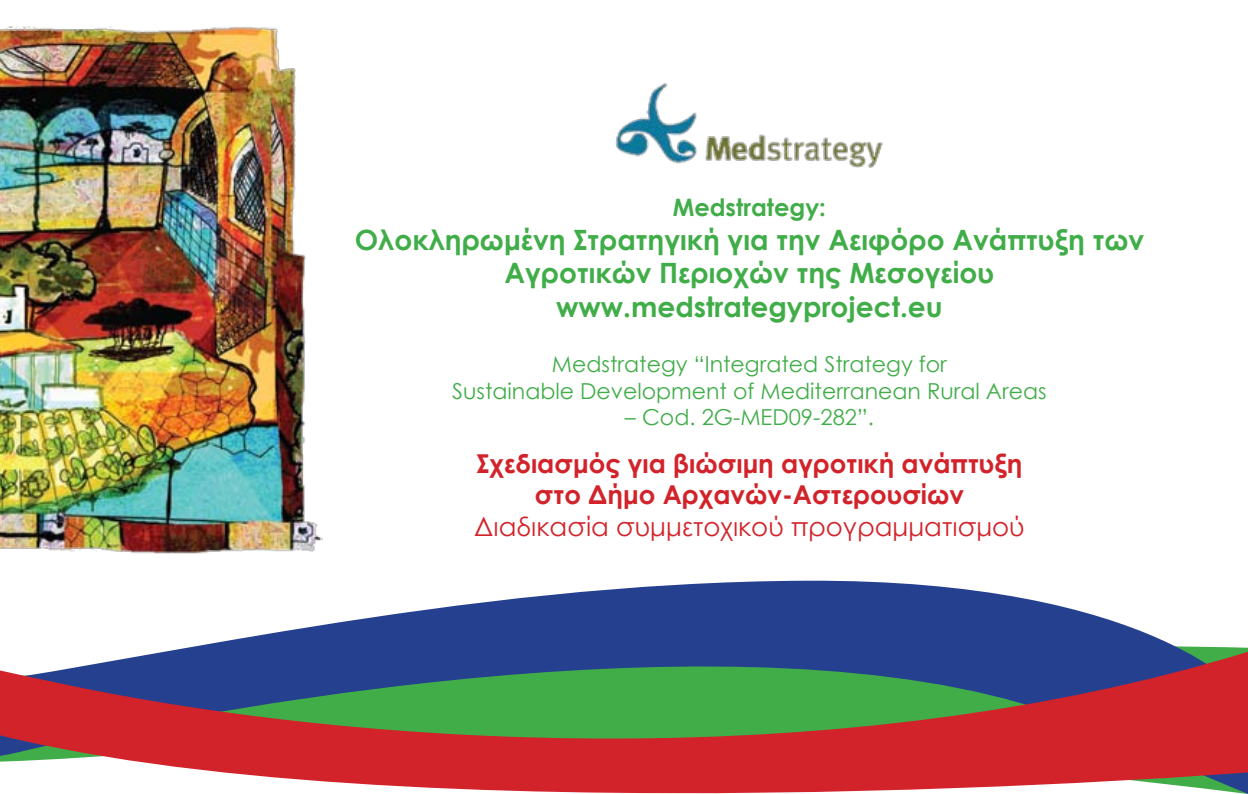
<style>
.page{position:relative;width:1248px;height:794px;background:#fff}
.page>*{position:absolute;margin:0;border:0;box-sizing:border-box;transform-origin:0 0}
.t1{font:700 28px/33.6px "Century Gothic";color:#41ad49;text-align:center}
.t2{font:700 26px/31.2px "Century Gothic";color:#d2232a;text-align:center}
.t3{font:26px "Century Gothic";color:#d2232a}
.t4{font:700 24px "Century Gothic";color:#41ad49}
.t5{font:22px/26.4px "Century Gothic";color:#41ad49;text-align:center}
</style>
<div class="page">
<img style="left:0;top:26px;width:322px;height:528px">
<svg style="left:0;top:580px;width:1247px;height:214px"></svg>
<img style="left:615px;top:83px;width:268px;height:85px">
<p class="t4" style="left:672px;top:189px;width:155px">Medstrategy:</p>
<p class="t1" style="left:354px;top:221px;width:790px">Ολοκληρωμένη Στρατηγική για την Αειφόρο Ανάπτυξη των<br>Αγροτικών Περιοχών της Μεσογείου www.medstrategyproject.eu</p>
<p class="t5" style="left:452px;top:351px;width:596px">Medstrategy “Integrated Strategy for<br>Sustainable Development of Mediterranean Rural Areas</p>
<p class="t5" style="left:625px;top:403px;width:250px">– Cod. 2G-MED09-282”.</p>
<p class="t2" style="left:476px;top:447px;width:547px">Σχεδιασμός για βιώσιμη αγροτική ανάπτυξη στο Δήμο Αρχανών-Αστερουσίων</p>
<p class="t3" style="left:474px;top:508px;width:552px">Διαδικασία συμμετοχικού προγραμματισμού</p>
</div>
